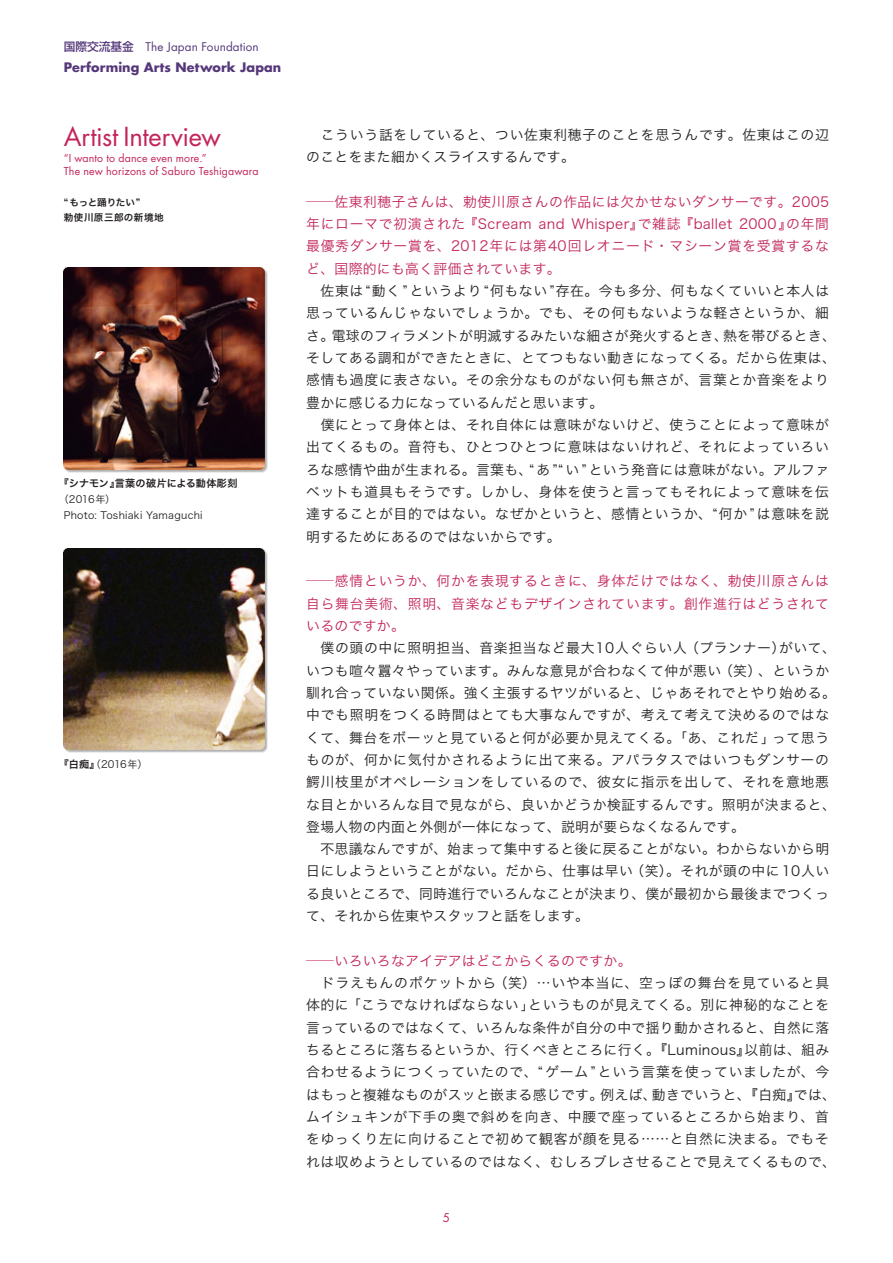
<style>
.page{position:relative;width:893px;height:1263px;background:#fff}
.page>*{position:absolute;margin:0;border:0;box-sizing:border-box;transform-origin:0 0}
.t1{font:25.5px "Futura";letter-spacing:-.01em;color:#c22559}
.本文_日{font:13.8px/22.4px "Hira Kaku Pro W3";letter-spacing:.04em;color:#231f20}
.本文_日-2{font:13.8px/22.4px "Hira Kaku Pro W3";letter-spacing:.035em;color:#c22559;text-align:right;scale:2 1}
.本文_日-3{font:13.8px/22.4px "Hira Kaku Pro W3";letter-spacing:.035em;color:#c22559}
.本文_日-4{font:13.8px "Hira Kaku Pro W3";letter-spacing:.065em;color:#231f20}
.t2{font:700 12.75px "Futura";letter-spacing:.01em;color:#55387a}
.t3{font:11.7px "Futura";letter-spacing:.01em;color:#55387a}
.t4{font:11.7px "Futura";color:#c22559}
.t5{font:10.65px/12.8px "Futura";letter-spacing:.01em;color:#c22559}
.データ_日{font:10.05px "Hira Kaku Pro W3";letter-spacing:.03em;color:#231f20}
.データ_日-2{font:10.05px "Hira Kaku Pro W6";letter-spacing:.03em;color:#231f20}
.データ_日-3{font:10.05px "Hira Kaku Pro W6";letter-spacing:.01em;color:#231f20}
.t6{font:9.6px/14.9px "Hira Kaku Pro W6";letter-spacing:.03em;color:#231f20}
.s1{font-family:"Shin Go Pro";font-weight:500}
.s2{font-family:"Hira Kaku Pro W6"}
</style>
<div class="page">
<img style="left:64px;top:268px;width:204px;height:204px">
<img style="left:64px;top:549px;width:204px;height:204px">
<p class="t3" style="left:64px;top:38px;width:196px"><span class="s1">国際交流基金　</span>The Japan Foundation</p>
<p class="t2" style="left:64px;top:58px;width:219px">Performing Arts Network Japan</p>
<h1 class="t1" style="left:64px;top:119px;width:159px">Artist Interview</h1>
<p class="t5" style="left:64px;top:152px;width:196px">I“ wanto to dance even more “.<br>The new horizons of Saburo Teshigawara</p>
<p class="t6" style="left:64px;top:195px;width:101px">“もっと踊りたい“<br>勅使川原三郎の新境地</p>
<p class="データ_日-3" style="left:59px;top:474px;width:63px">『シナモン』</p>
<p class="データ_日" style="left:59px;top:490px;width:58px">（2016年(</p>
<p class="データ_日" style="left:64px;top:506px;width:140px">Photo: Toshiaki Yamaguchi</p>
<p class="データ_日-2" style="left:115px;top:474px;width:124px">言葉の破片による動体彫刻</p>
<p class="データ_日" style="left:59px;top:755px;width:90px"><span class="s2">『白痴』</span>（2016年(</p>
<p class="本文_日" style="left:306px;top:122px;width:524px">　こういう話をしていると、つい佐東利穂子のことを思うんです。佐東はこの辺のことをまた細かくスライスするんです。</p>
<p class="本文_日-2" style="left:306px;top:189px;width:263px">─佐東利穂子さんは、勅使川原さんの作品には欠かせないダンサーです。2005の年間</p>
<p class="本文_日-3" style="left:306px;top:212px;width:524px">年にローマで初演された『Scream<br>最優秀ダンサー賞を、2012年には第40回レオニード・マシーン賞を受賞するなど、国際的にも高く評価されています。</p>
<p class="本文_日" style="left:306px;top:279px;width:524px">　佐東は“動く”というより“何もない”存在。今も多分、何もなくていいと本人は</p>
<p class="本文_日" style="left:306px;top:301px;width:524px">思っているんじゃないでしょうか。でも、その何もないような軽さというか、細</p>
<p class="本文_日" style="left:723px;top:323px;width:114px">熱を帯びるとき、</p>
<p class="本文_日-3" style="left:638px;top:212px;width:96px">で雑誌『ballet</p>
<p class="本文_日-3" style="left:739px;top:212px;width:55px">2000』</p>
<p class="本文_日-3" style="left:538px;top:212px;width:28px">and</p>
<p class="本文_日-3" style="left:571px;top:212px;width:74px">Whisper』</p>
<p class="本文_日" style="left:332px;top:323px;width:398px">電球のフィラメントが明滅するみたいな細さが発火するとき、</p>
<p class="本文_日" style="left:306px;top:323px;width:531px">さ。<br>そしてある調和ができたときに、とてつもない動きになってくる。だから佐東は、感情も過度に表さない。その余分なものがない何も無さが、言葉とか音楽をより豊かに感じる力になっているんだと思います。</p>
<p class="本文_日" style="left:306px;top:413px;width:524px;text-align:justify">　僕にとって身体とは、それ自体には意味がないけど、使うことによって意味が出てくるもの。音符も、ひとつひとつに意味はないけれど、それによっていろいろな感情や曲が生まれる。言葉も、“あ”“い”という発音には意味がない。アルファベットも道具もそうです。しかし、身体を使うと言ってもそれによって意味を伝達することが目的ではない。なぜかというと、感情というか、“何か”は意味を説明するためにあるのではないからです。</p>
<p class="本文_日-2" style="left:306px;top:569px;width:263px;text-align:justify">─感情というか、何かを表現するときに、身体だけではなく、勅使川原さんは自ら舞台美術、照明、音楽などもデザインされています。創作進行はどうされているのですか。</p>
<p class="本文_日" style="left:779px;top:636px;width:58px">がいて、</p>
<p class="本文_日" style="left:719px;top:636px;width:112px;text-indent:-413px">　僕の頭の中に照明担当、音楽担当など最大10人ぐらい人（プランナー）<br>（笑）、というか</p>
<p class="本文_日" style="left:306px;top:658px;width:417px">いつも喧々囂々やっています。みんな意見が合わなくて仲が悪い</p>
<p class="本文_日" style="left:306px;top:680px;width:531px">馴れ合っていない関係。強く主張するヤツがいると、じゃあそれでとやり始める。</p>
<p class="本文_日" style="left:306px;top:703px;width:525px">中でも照明をつくる時間はとても大事なんですが、考えて考えて決めるのではな</p>
<p class="本文_日" style="left:772px;top:725px;width:59px">って思う</p>
<p class="本文_日" style="left:306px;top:725px;width:531px">くて、舞台をボーッと見ていると何が必要か見えてくる。「あ、これだ」<br>ものが、何かに気付かされるように出て来る。アパラタスではいつもダンサーの鰐川枝里がオペレーションをしているので、彼女に指示を出して、それを意地悪な目とかいろんな目で見ながら、良いかどうか検証するんです。照明が決まると、登場人物の内面と外側が一体になって、説明が要らなくなるんです。</p>
<p class="本文_日" style="left:306px;top:837px;width:525px;text-align:right">　不思議なんですが、始まって集中すると後に戻ることがない。わからないから明（笑）。それが頭の中に10人い</p>
<p class="本文_日" style="left:306px;top:859px;width:524px">日にしようということがない。だから、仕事は早い<br>る良いところで、同時進行でいろんなことが決まり、僕が最初から最後までつくって、それから佐東やスタッフと話をします。</p>
<p class="本文_日-2" style="left:306px;top:948px;width:164px">─いろいろなアイデアはどこからくるのですか。</p>
<p class="本文_日-4" style="left:494px;top:971px;width:337px">（笑）…いや本当に、空っぽの舞台を見ていると具</p>
<p class="本文_日-4" style="left:306px;top:971px;width:192px">　ドラえもんのポケットから</p>
<p class="本文_日" style="left:306px;top:993px;width:230px">体的に「こうでなければならない」</p>
<p class="本文_日" style="left:306px;top:1015px;width:524px">言っているのではなくて、いろんな条件が自分の中で揺り動かされると、自然に落</p>
<p class="本文_日" style="left:744px;top:1038px;width:86px">以前は、組み</p>
<p class="本文_日" style="left:528px;top:993px;width:303px">というものが見えてくる。別に神秘的なことを</p>
<p class="本文_日" style="left:306px;top:1038px;width:446px">ちるところに落ちるというか、行くべきところに行く。『Luminous』</p>
<p class="本文_日" style="left:306px;top:1060px;width:525px">合わせるようにつくっていたので、“ゲーム”という言葉を使っていましたが、今</p>
<p class="本文_日" style="left:794px;top:1082px;width:44px">では、</p>
<p class="本文_日" style="left:652px;top:1082px;width:150px">動きでいうと、『白痴』</p>
<p class="本文_日" style="left:600px;top:1082px;width:58px">例えば、</p>
<p class="本文_日" style="left:306px;top:1082px;width:531px">はもっと複雑なものがスッと嵌まる感じです。<br>ムイシュキンが下手の奥で斜めを向き、中腰で座っているところから始まり、首をゆっくり左に向けることで初めて観客が顔を見る……と自然に決まる。でもそれは収めようとしているのではなく、むしろブレさせることで見えてくるもので、</p>
<p class="t4" style="left:443px;top:1210px;width:9px">5</p>
</div>
